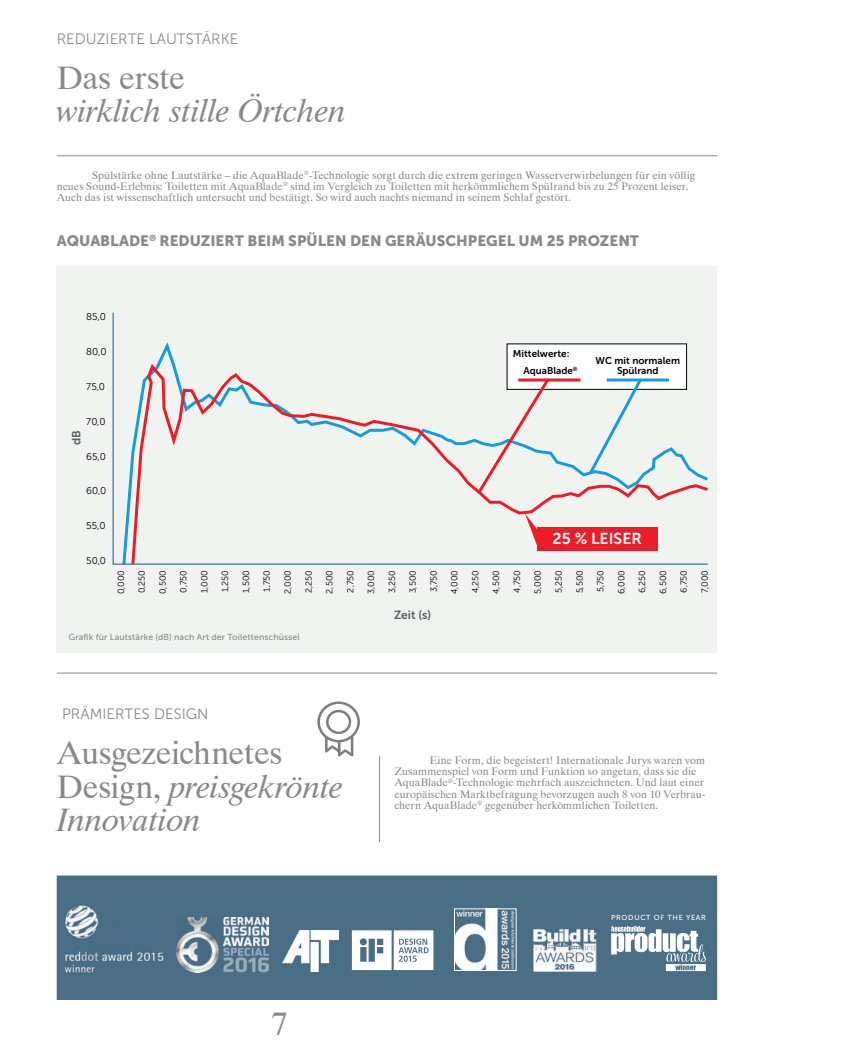
<style>
.page{position:relative;width:851px;height:1063px;background:#fff}
.page>*{position:absolute;margin:0;border:0;box-sizing:border-box;transform-origin:0 0}
.t1{font:italic 32.5px/33.8px "Dutch 801 BT";letter-spacing:-.005em;color:#878a8b}
.t2{font:32.5px "Dutch 801 BT";letter-spacing:-.01em;color:#878a8b}
.t3{font:15.88px "Museo Sans 700";color:#fff}
.t4{font:15px "Museo Sans 900";color:#878a8b}
.t5{font:15px "Museo Sans 300";color:#878a8b}
.t6{font:11.88px "Museo Sans 700";color:#5a5d5e}
.t7{font:10.88px/11.2px "Dutch 801 BT";letter-spacing:.005em;color:#878a8b}
.t8{font:9.88px/16.9px "Museo Sans 700";color:#000001}
.t9{font:9.88px "Museo Sans 300";color:#000001}
.t10{font:8.88px "Museo Sans 300";color:#000001}
.t11{font:8.75px "Museo Sans 500";letter-spacing:.02em;color:#878a8b}
.t12{font:7.38px "Museo Sans 500";letter-spacing:.09em;color:#fff}
.s1{font-style:normal}
</style>
<div class="page">
<div style="left:57px;top:876px;width:660px;height:124px;background:#496e86"></div>
<img style="left:282px;top:930px;width:56px;height:41px">
<img style="left:456px;top:911px;width:58px;height:58px">
<div style="left:454px;top:909px;width:62px;height:62px;border:1px solid #fff"></div>
<img style="left:177px;top:917px;width:91px;height:55px">
<svg style="left:352px;top:930px;width:81px;height:40px"></svg>
<img style="left:531px;top:927px;width:65px;height:45px">
<img style="left:64px;top:904px;width:102px;height:70px">
<svg style="left:611px;top:926px;width:94px;height:45px"></svg>
<svg style="left:317px;top:701px;width:43px;height:55px"></svg>
<div style="left:57px;top:266px;width:660px;height:387px;background:#f1f3f1"></div>
<svg style="left:112px;top:312px;width:596px;height:253px"></svg>
<hr style="left:57px;top:156px;width:660px;height:1px;background:#878a8b">
<hr style="left:57px;top:673px;width:660px;height:1px;background:#878a8b">
<hr style="left:379px;top:756px;width:1px;height:86px;background:#878a8b">
<h3 class="t5" style="left:57px;top:31px;width:183px">REDUZIERTE LAUTSTÄRKE</h3>
<h1 class="t2" style="left:57px;top:57px;width:130px">Das erste</h1>
<h1 class="t1" style="left:57px;top:94px;width:291px">wirklich stille Örtchen</h1>
<p class="t7" style="left:57px;top:169px;width:640px;text-indent:35px">Spülstärke ohne Lautstärke – die AquaBlade<sup>®</sup>-Technologie sorgt durch die extrem geringen Wasserverwirbelungen für ein völlig neues Sound-Erlebnis: Toiletten mit AquaBlade<sup>®</sup> sind im Vergleich zu Toiletten mit herkömmlichem Spülrand bis zu 25 Prozent leiser.<br>Auch das ist wissenschaftlich untersucht und bestätigt. So wird auch nachts niemand in seinem Schlaf gestört.</p>
<h3 class="t4" style="left:57px;top:232px;width:583px">AQUABLADE<sup>®</sup> REDUZIERT BEIM SPÜLEN DEN GERÄUSCHPEGEL UM 25 PROZENT</h3>
<p class="t9" style="left:86px;top:311px;width:21px">85,0</p>
<p class="t9" style="left:86px;top:346px;width:22px">80,0</p>
<p class="t9" style="left:86px;top:381px;width:20px">75,0</p>
<p class="t9" style="left:86px;top:416px;width:21px">70,0</p>
<p class="t9" style="left:86px;top:451px;width:21px">65,0</p>
<p class="t9" style="left:86px;top:486px;width:22px">60,0</p>
<p class="t9" style="left:86px;top:521px;width:21px">55,0</p>
<p class="t9" style="left:86px;top:555px;width:21px">50,0</p>
<p class="t6" style="left:70px;top:445px;width:16px;rotate:-90deg">dB</p>
<p class="t8" style="left:523px;top:345px;width:56px;text-indent:-10px">Mittelwerte:<br>AquaBlade<sup>®</sup></p>
<p class="t8" style="left:595px;top:356px;width:86px;line-height:9.9px;text-align:center">WC mit normalem<br>Spülrand</p>
<h2 class="t3" style="left:552px;top:530px;width:91px">25 % LEISER</h2>
<p class="t10" style="left:116px;top:594px;width:25px;rotate:-90deg">0,000</p>
<p class="t10" style="left:137px;top:593px;width:25px;rotate:-90deg">0,250</p>
<p class="t10" style="left:158px;top:594px;width:25px;rotate:-90deg">0,500</p>
<p class="t10" style="left:179px;top:593px;width:24px;rotate:-90deg">0,750</p>
<p class="t10" style="left:199px;top:593px;width:24px;rotate:-90deg">1,000</p>
<p class="t10" style="left:220px;top:592px;width:23px;rotate:-90deg">1,250</p>
<p class="t10" style="left:241px;top:593px;width:24px;rotate:-90deg">1,500</p>
<p class="t10" style="left:262px;top:592px;width:23px;rotate:-90deg">1,750</p>
<p class="t10" style="left:283px;top:594px;width:25px;rotate:-90deg">2,000</p>
<p class="t10" style="left:304px;top:593px;width:24px;rotate:-90deg">2,250</p>
<p class="t10" style="left:324px;top:594px;width:25px;rotate:-90deg">2,500</p>
<p class="t10" style="left:345px;top:593px;width:24px;rotate:-90deg">2,750</p>
<p class="t10" style="left:366px;top:594px;width:25px;rotate:-90deg">3,000</p>
<p class="t10" style="left:387px;top:593px;width:24px;rotate:-90deg">3,250</p>
<p class="t10" style="left:408px;top:593px;width:25px;rotate:-90deg">3,500</p>
<p class="t10" style="left:429px;top:592px;width:24px;rotate:-90deg">3,750</p>
<p class="t10" style="left:449px;top:594px;width:25px;rotate:-90deg">4,000</p>
<p class="t10" style="left:470px;top:593px;width:24px;rotate:-90deg">4,250</p>
<p class="t10" style="left:491px;top:594px;width:25px;rotate:-90deg">4,500</p>
<p class="t10" style="left:512px;top:593px;width:24px;rotate:-90deg">4,750</p>
<p class="t10" style="left:533px;top:594px;width:25px;rotate:-90deg">5,000</p>
<p class="t10" style="left:554px;top:593px;width:24px;rotate:-90deg">5,250</p>
<p class="t10" style="left:574px;top:593px;width:25px;rotate:-90deg">5,500</p>
<p class="t10" style="left:595px;top:592px;width:24px;rotate:-90deg">5,750</p>
<p class="t10" style="left:616px;top:594px;width:25px;rotate:-90deg">6,000</p>
<p class="t10" style="left:637px;top:593px;width:24px;rotate:-90deg">6,250</p>
<p class="t10" style="left:658px;top:594px;width:25px;rotate:-90deg">6,500</p>
<p class="t10" style="left:679px;top:593px;width:24px;rotate:-90deg">6,750</p>
<p class="t10" style="left:699px;top:593px;width:24px;rotate:-90deg">7,000</p>
<p class="t6" style="left:394px;top:609px;width:39px">Zeit (s)</p>
<p class="t11" style="left:69px;top:632px;width:233px">Grafik für Lautstärke (dB) nach Art der Toilettenschüssel</p>
<h3 class="t5" style="left:62px;top:706px;width:148px">PRÄMIERTES DESIGN</h3>
<h1 class="t1" style="left:57px;top:735px;width:288px"><span class="s1">Ausgezeichnetes<br>Design,</span> preisgekrönte<br>Innovation</h1>
<h1 class="t2" style="left:271px;top:1004px;width:18px">7</h1>
<p class="t7" style="left:394px;top:754px;width:312px;text-indent:35px">Eine Form, die begeistert! Internationale Jurys waren vom Zusammenspiel von Form und Funktion so angetan, dass sie die AquaBlade<sup>®</sup>-Technologie mehrfach auszeichneten. Und laut einer europäischen Marktbefragung bevorzugen auch 8 von 10 Verbrau&shy;chern AquaBlade<sup>®</sup> gegenüber herkömmlichen Toiletten.</p>
<p class="t12" style="left:611px;top:913px;width:96px">PRODUCT OF THE YEAR</p>
</div>
